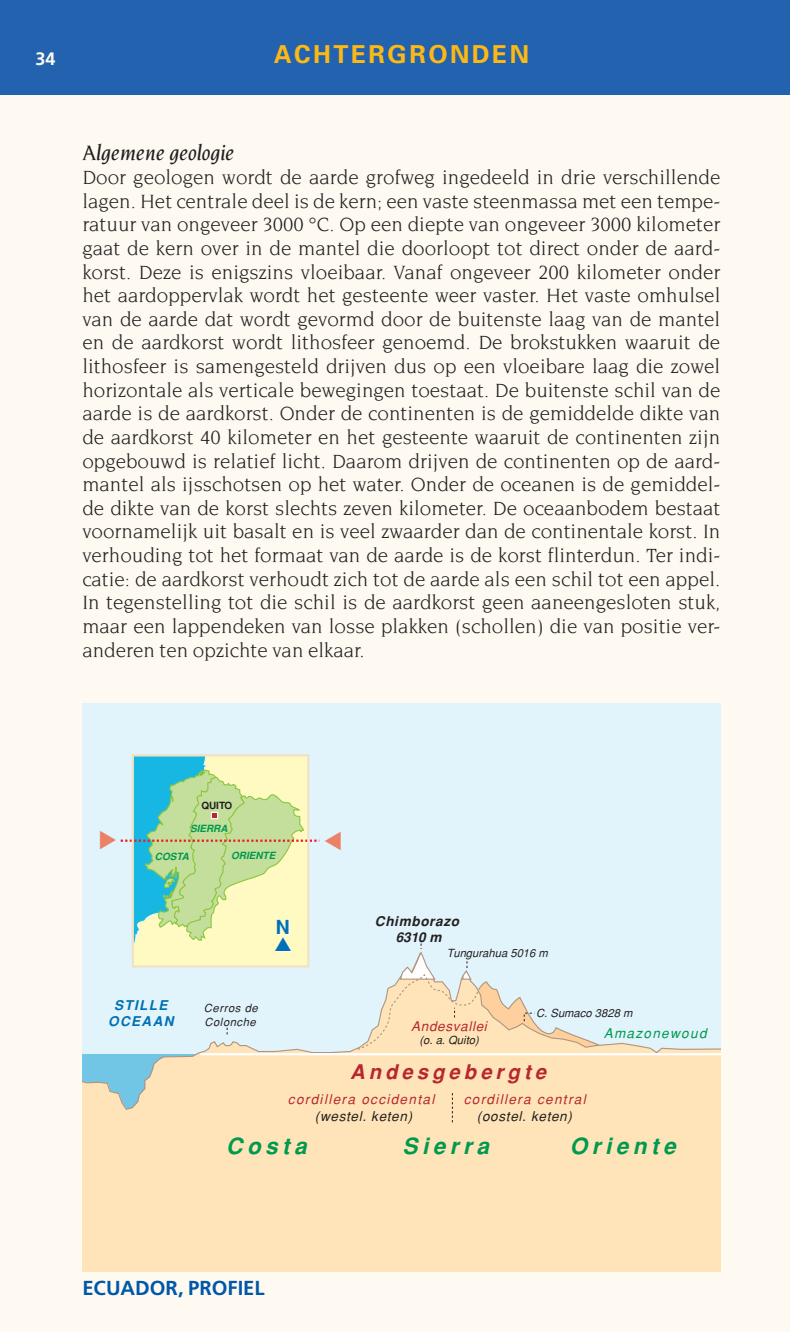
<style>
.page{position:relative;width:790px;height:1332px;background:#fefaf2}
.page>*{position:absolute;margin:0;border:0;box-sizing:border-box;transform-origin:0 0}
.t1{font:700 24.75px "Univers";letter-spacing:.1em;color:#fcb814}
.t2{font:italic 700 22.5px "Helvetica";letter-spacing:.2em;color:#00994e}
.t3{font:italic 500 22.5px "Novarese";color:#231f20}
.t4{font:20.7px/23.6px "Novarese";color:#231f20;text-align:justify}
.t5{font:700 20.25px "Frutiger";color:#0157a8}
.t6{font:italic 700 20.25px "Helvetica";letter-spacing:.2em;color:#b7282e}
.t7{font:700 19.35px "Helvetica";color:#0071b4}
.t8{font:700 18px "Frutiger";color:#fefaf2}
.t9{font:italic 13.5px "Helvetica";letter-spacing:.1em;color:#b7282e}
.t10{font:italic 13.5px "Helvetica";letter-spacing:.05em;color:#231f20}
.t11{font:italic 700 13.5px/16.2px "Helvetica";letter-spacing:.05em;color:#231f20;text-align:center}
.t12{font:italic 700 13.5px/16.2px "Helvetica";letter-spacing:.1em;color:#0071b4;text-align:center}
.t13{font:italic 13.5px "Helvetica";letter-spacing:.05em;color:#b7282e}
.t14{font:italic 13.5px "Helvetica";letter-spacing:.1em;color:#00994e}
.t15{font:italic 11.25px "Helvetica";color:#231f20}
.t16{font:italic 11.25px/13.5px "Helvetica";letter-spacing:.05em;color:#231f20}
.t17{font:italic 700 9.9px "Helvetica";color:#00994e}
.t18{font:700 9.9px "Helvetica";color:#231f20}
.t19{font:9px "Zapf Dingbats";color:#b7282e}
</style>
<div class="page">
<div style="left:0;top:0;width:790px;height:95px;background:#2262af"></div>
<div style="left:82px;top:704px;width:638px;height:568px;background:#e1f4fc"></div>
<div style="left:82px;top:1110px;width:638px;height:162px;background:#fee4b8"></div>
<svg style="left:82px;top:1041px;width:638px;height:69px;background:#e8e0c4"></svg>
<hr style="left:200px;top:1053px;width:520px;height:2px;background:#fff">
<svg style="left:535px;top:1023px;width:65px;height:28px"></svg>
<svg style="left:226px;top:943px;width:309px;height:181px"></svg>
<svg style="left:120px;top:754px;width:199px;height:214px;background:#c7e4bb"></svg>
<p class="t8" style="left:35px;top:48px;width:22px">34</p>
<p class="t1" style="left:274px;top:38px;width:257px">ACHTERGRONDEN</p>
<p class="t3" style="left:82px;top:141px;width:153px">Algemene geologie</p>
<p class="t4" style="left:82px;top:165px;width:639px">Door geologen wordt de aarde grofweg ingedeeld in drie verschillende lagen. Het centrale deel is de kern; een vaste steenmassa met een tempe&shy;ratuur van ongeveer 3000 °C. Op een diepte van ongeveer 3000 kilometer gaat de kern over in de mantel die doorloopt tot direct onder de aard&shy;korst. Deze is enigszins vloeibaar. Vanaf ongeveer 200 kilometer onder het aardoppervlak wordt het gesteente weer vaster. Het vaste omhulsel van de aarde dat wordt gevormd door de buitenste laag van de mantel en de aardkorst wordt lithosfeer genoemd. De brokstukken waaruit de lithosfeer is samengesteld drijven dus op een vloeibare laag die zowel horizontale als verticale bewegingen toestaat. De buitenste schil van de aarde is de aardkorst. Onder de continenten is de gemiddelde dikte van de aardkorst 40 kilometer en het gesteente waaruit de continenten zijn opgebouwd is relatief licht. Daarom drijven de continenten op de aard&shy;mantel als ijsschotsen op het water. Onder de oceanen is de gemiddel&shy;de dikte van de korst slechts zeven kilometer. De oceaanbodem bestaat voornamelijk uit basalt en is veel zwaarder dan de continentale korst. In verhouding tot het formaat van de aarde is de korst flinterdun. Ter indi&shy;catie: de aardkorst verhoudt zich tot de aarde als een schil tot een appel.<br>In tegenstelling tot die schil is de aardkorst geen aaneengesloten stuk, maar een lappendeken van losse plakken (schollen) die van positie ver&shy;anderen ten opzichte van elkaar.</p>
<p class="t18" style="left:201px;top:800px;width:32px">QUITO</p>
<p class="t19" style="left:211px;top:811px;width:8px">■</p>
<p class="t17" style="left:190px;top:822px;width:39px">SIERRA</p>
<p class="t17" style="left:155px;top:850px;width:36px">COSTA</p>
<p class="t17" style="left:231px;top:850px;width:46px">ORIENTE</p>
<p class="t12" style="left:108px;top:997px;width:67px">STILLE<br>OCEAAN</p>
<p class="t7" style="left:276px;top:916px;width:15px">N</p>
<p class="t11" style="left:375px;top:913px;width:86px">Chimborazo<br>6310 m</p>
<p class="t15" style="left:447px;top:946px;width:102px">Tungurahua 5016 m</p>
<p class="t16" style="left:204px;top:1001px;width:55px">Cerros de<br>Colonche</p>
<p class="t15" style="left:536px;top:1007px;width:98px">C. Sumaco 3828 m</p>
<p class="t13" style="left:411px;top:1018px;width:77px">Andesvallei</p>
<p class="t15" style="left:419px;top:1034px;width:61px">(o. a. Quito)</p>
<p class="t14" style="left:603px;top:1025px;width:104px">Amazonewoud</p>
<p class="t6" style="left:350px;top:1059px;width:197px">Andesgebergte</p>
<p class="t9" style="left:288px;top:1092px;width:148px">cordillera occidental</p>
<p class="t10" style="left:315px;top:1108px;width:99px">(westel. keten)</p>
<p class="t9" style="left:464px;top:1092px;width:123px">cordillera central</p>
<p class="t10" style="left:477px;top:1108px;width:96px">(oostel. keten)</p>
<p class="t2" style="left:226px;top:1132px;width:82px">Costa</p>
<p class="t2" style="left:402px;top:1132px;width:88px">Sierra</p>
<p class="t2" style="left:570px;top:1132px;width:107px">Oriente</p>
<p class="t5" style="left:82px;top:1276px;width:172px">ECUADOR, PRO FIEL</p>
</div>
